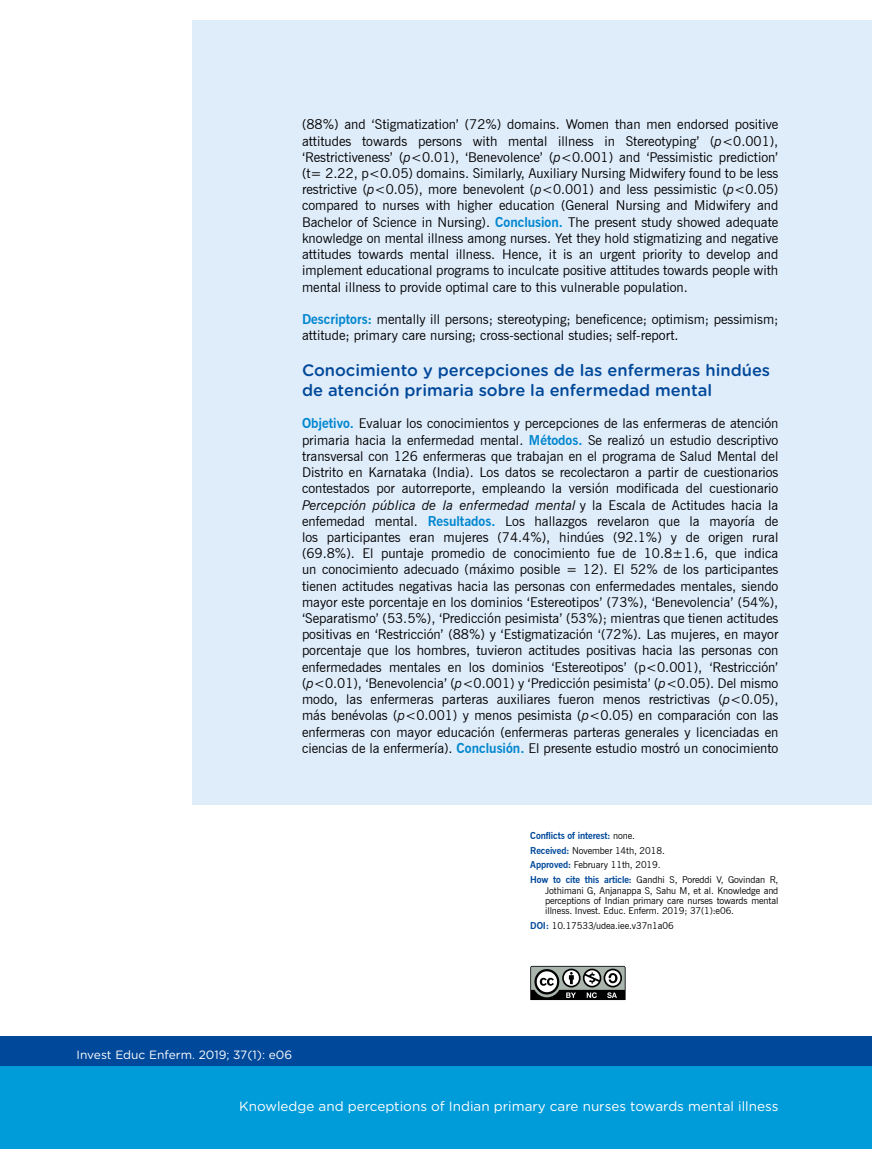
<style>
.page{position:relative;width:872px;height:1149px;background:#fff}
.page>*{position:absolute;margin:0;border:0;box-sizing:border-box;transform-origin:0 0}
.t1{font:500 16.5px/19.8px "Gotham Rounded";color:#00489a}
.t2{font:13.5px/16.2px "News Gothic BT";color:#000;text-align:justify}
.t3{font:13.5px "Gotham Rounded";color:#fff}
.t4{font:12px "Gotham Rounded";color:#fff}
.t5{font:9.45px/14.7px "News Gothic BT";letter-spacing:-.01em;color:#000}
.s1{font-style:italic}
.s2{font-weight:700;color:#0086ce}
.s3{font-weight:700;color:#00489a}
</style>
<div class="page">
<div style="left:0;top:1035px;width:871px;height:113px;background:#00489a"></div>
<div style="left:0;top:1065px;width:871px;height:83px;background:#009bd9"></div>
<div style="left:192px;top:20px;width:680px;height:784px;background:#dfecfa"></div>
<svg style="left:530px;top:965px;width:95px;height:34px"></svg>
<p class="t2" style="left:302px;top:116px;width:478px">(88%) and ‘Stigmatization’ (72%) domains. Women than men endorsed positive attitudes towards persons with mental illness in Stereotyping’ (<span class="s1">p</span>&lt;0.001), ‘Restrictiveness’ (<span class="s1">p</span>&lt;0.01), ‘Benevolence’ (<span class="s1">p</span>&lt;0.001) and ‘Pessimistic prediction’ (t= 2.22, p&lt;0.05) domains. Similarly, Auxiliary Nursing Midwifery found to be less restrictive (<span class="s1">p</span>&lt;0.05), more benevolent (<span class="s1">p</span>&lt;0.001) and less pessimistic (<span class="s1">p</span>&lt;0.05) compared to nurses with higher education (General Nursing and Midwifery and Bachelor of Science in Nursing). <span class="s2">Conclusion.</span> The present study showed adequate knowledge on mental illness among nurses. Yet they hold stigmatizing and negative attitudes towards mental illness. Hence, it is an urgent priority to develop and implement educational programs to inculcate positive attitudes towards people with mental illness to provide optimal care to this vulnerable population.</p>
<p class="t2" style="left:302px;top:311px;width:478px"><span class="s2">Descriptors:</span> mentally ill persons; stereotyping; beneficence; optimism; pessimism; attitude; primary care nursing; cross-sectional studies; self-report.</p>
<p class="t1" style="left:302px;top:359px;width:470px">Conocimiento y percepciones de las enfermeras hindúes de atención primaria sobre la enfermedad mental</p>
<p class="t2" style="left:302px;top:415px;width:478px"><span class="s2">Objetivo.</span> Evaluar los conocimientos y percepciones de las enfermeras de atención primaria hacia la enfermedad mental. <span class="s2">Métodos.</span> Se realizó un estudio descriptivo transversal con 126 enfermeras que trabajan en el programa de Salud Mental del Distrito en Karnataka (India). Los datos se recolectaron a partir de cuestionarios contestados por autorreporte, empleando la versión modificada del cuestionario <span class="s1">Percepción pública de la enfermedad mental</span> y la Escala de Actitudes hacia la enfemedad mental. <span class="s2">Resultados.</span> Los hallazgos revelaron que la mayoría de los participantes eran mujeres (74.4%), hindúes (92.1%) y de origen rural (69.8%). El puntaje promedio de conocimiento fue de 10.8±1.6, que indica un conocimiento adecuado (máximo posible = 12). El 52% de los participantes tienen actitudes negativas hacia las personas con enfermedades mentales, siendo mayor este porcentaje en los dominios ‘Estereotipos’ (73%), ‘Benevolencia’ (54%), ‘Separatismo’ (53.5%), ‘Predicción pesimista’ (53%); mientras que tienen actitudes positivas en ‘Restricción’ (88%) y ‘Estigmatización ‘(72%). Las mujeres, en mayor porcentaje que los hombres, tuvieron actitudes positivas hacia las personas con enfermedades mentales en los dominios ‘Estereotipos’ (p&lt;0.001), ‘Restricción’ (<span class="s1">p</span>&lt;0.01), ‘Benevolencia’ (<span class="s1">p</span>&lt;0.001) y ‘Predicción pesimista’ (<span class="s1">p</span>&lt;0.05). Del mismo modo, las enfermeras parteras auxiliares fueron menos restrictivas (<span class="s1">p</span>&lt;0.05), más benévolas (<span class="s1">p</span>&lt;0.001) y menos pesimista (<span class="s1">p</span>&lt;0.05) en comparación con las enfermeras con mayor educación (enfermeras parteras generales y licenciadas en ciencias de la enfermería). <span class="s2">Conclusión.</span> El presente estudio mostró un conocimiento</p>
<p class="t4" style="left:77px;top:1046px;width:217px">Invest Educ Enferm. 2019; 37(1): e06</p>
<p class="t5" style="left:530px;top:828px;width:250px"><span class="s3">Conflicts of interest:</span> none.<br><span class="s3">Received:</span> November 14th, 2018.<br><span class="s3">Approved:</span> February 11th, 2019.<br><span class="s3">How to cite this article:</span> Gandhi S, Poreddi V, Govindan R,</p>
<p class="t5" style="left:545px;top:884px;width:235px;line-height:10.4px;text-align:justify">Jothimani G, Anjanappa S, Sahu M, et al. Knowledge and perceptions of Indian primary care nurses towards mental illness. Invest. Educ. Enferm. 2019; 37(1):e06.</p>
<p class="t5" style="left:530px;top:917px;width:145px"><span class="s3">DOI:</span> 10.17533/udea.iee.v37n1a06</p>
<p class="t3" style="left:239px;top:1097px;width:541px">Knowledge and perceptions of Indian primary care nurses towards mental illness</p>
</div>
